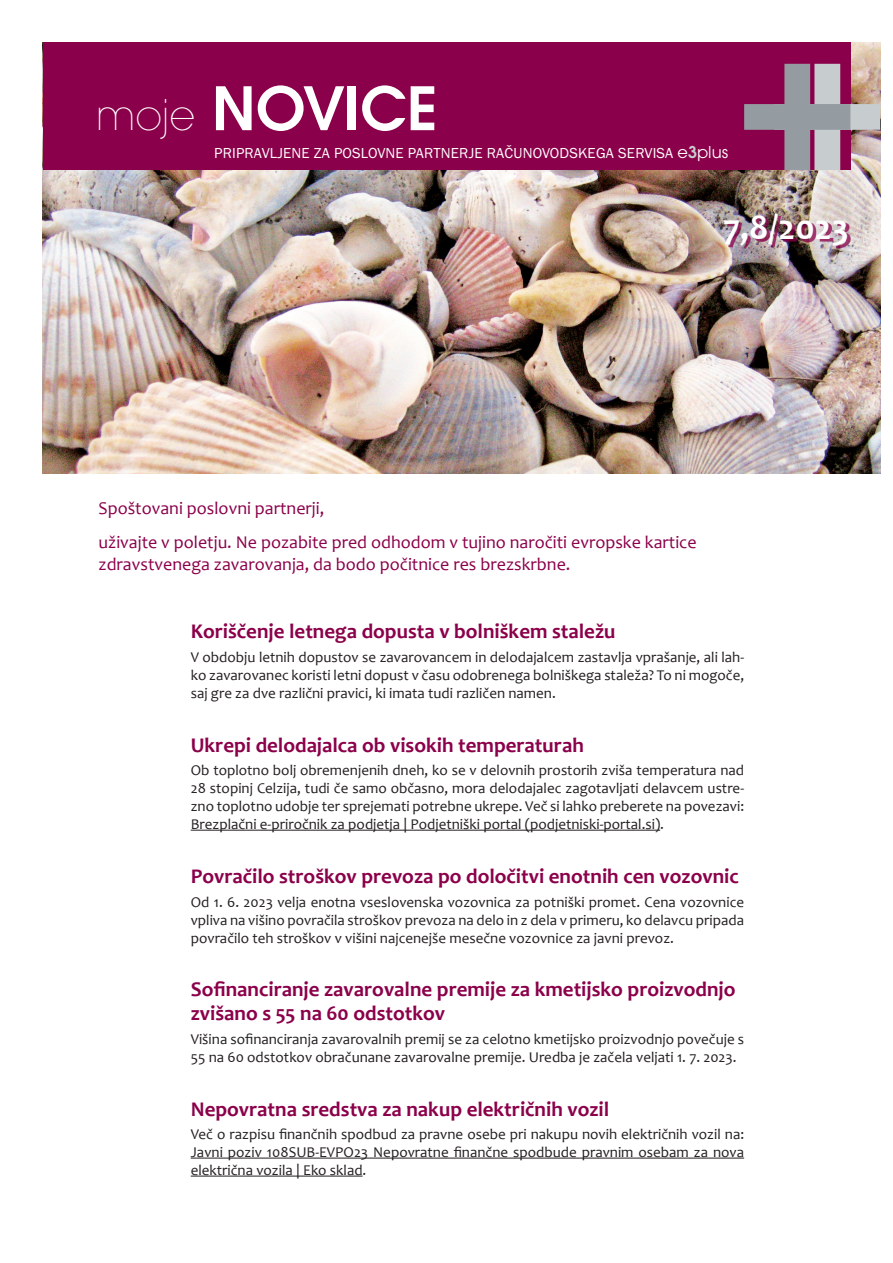
<style>
.page{position:relative;width:893px;height:1263px;background:#fff}
.page>*{position:absolute;margin:0;border:0;box-sizing:border-box;transform-origin:0 0}
.t1{font:600 65.85px "Avant Gar Got Itc TEE";color:#fff}
.t2{font:700 36px "Candara";color:#fff}
.t3{font:700 21px/24px "Candara";color:#8b004a}
.t4{font:18px/34.3px "Candara";color:#8b004a}
.t5{font:15px/18px "Candara";color:#231f20;text-align:justify}
.t6{font:15px "Franklin Got Itc TEE";letter-spacing:.01em;color:#fff}
.s1{font-family:"Avant Gar Got Itc TEE Extr Ligh";font-weight:400;font-size:46.5px}
.s2{font-family:"Avant Gar Got Itc TEE";font-size:18px}
.s3{font-family:"Avant Gar Got Itc TEE";font-weight:600;font-size:18px;color:#c7cccf}
</style>
<div class="page">
<img style="left:43px;top:43px;width:837px;height:431px">
<div style="left:43px;top:43px;width:807px;height:127px;background:#8b004a"></div>
<svg style="left:744px;top:64px;width:136px;height:106px"></svg>
<div style="left:727px;top:216px;width:123px;height:33px;background:#8b004a;opacity:.75"></div>
<hr style="left:191px;top:830px;width:469px;height:1px;background:#231f20">
<hr style="left:191px;top:1158px;width:553px;height:1px;background:#231f20">
<hr style="left:191px;top:1176px;width:172px;height:1px;background:#231f20">
<h1 class="t1" style="left:96px;top:70px;width:343px"><span class="s1">moje</span> NOVICE</h1>
<p class="t6" style="left:214px;top:145px;width:516px">PRIPRAVLJENE ZA POSLOVNE PARTNERJE RAČUNOVODSKEGA SERVISA <span class="s2">e</span><span class="s3">3</span><span class="s2">plus</span></p>
<h2 class="t2" style="left:723px;top:204px;width:127px">7,8/2023</h2>
<p class="t4" style="left:99px;top:491px;width:600px">Spoštovani poslovni partnerji,<br>uživajte v poletju. Ne pozabite pred odhodom v tujino naročiti evropske kartice</p>
<p class="t4" style="left:99px;top:547px;width:473px">zdravstvenega zavarovanja, da bodo počitnice res brezskrbne.</p>
<h3 class="t3" style="left:191px;top:619px;width:426px">Koriščenje letnega dopusta v bolniškem staležu</h3>
<p class="t5" style="left:191px;top:648px;width:555px">V obdobju letnih dopustov se zavarovancem in delodajalcem zastavlja vprašanje, ali lah&shy;ko zavarovanec koristi letni dopust v času odobrenega bolniškega staleža? To ni mogoče, saj gre za dve različni pravici, ki imata tudi različen namen.</p>
<h3 class="t3" style="left:191px;top:732px;width:395px">Ukrepi delodajalca ob visokih temperaturah</h3>
<p class="t5" style="left:191px;top:761px;width:555px">Ob toplotno bolj obremenjenih dneh, ko se v delovnih prostorih zviša temperatura nad 28 stopinj Celzija, tudi če samo občasno, mora delodajalec zagotavljati delavcem ustre&shy;zno toplotno udobje ter sprejemati potrebne ukrepe. Več si lahko preberete na povezavi:<br>Brezplačni e-priročnik za podjetja | Podjetniški portal (podjetniski-portal.si).</p>
<h3 class="t3" style="left:191px;top:864px;width:550px">Povračilo stroškov prevoza po določitvi enotnih cen vozovnic</h3>
<p class="t5" style="left:191px;top:892px;width:555px">Od 1. 6. 2023 velja enotna vseslovenska vozovnica za potniški promet. Cena vozovnice vpliva na višino povračila stroškov prevoza na delo in z dela v primeru, ko delavcu pripada povračilo teh stroškov v višini najcenejše mesečne vozovnice za javni prevoz.</p>
<h3 class="t3" style="left:191px;top:977px;width:546px">Sofinanciranje zavarovalne premije za kmetijsko proizvodnjo zvišano s 55 na 60 odstotkov</h3>
<p class="t5" style="left:191px;top:1030px;width:555px">Višina sofinanciranja zavarovalnih premij se za celotno kmetijsko proizvodnjo povečuje s<br>55 na 60 odstotkov obračunane zavarovalne premije. Uredba je začela veljati 1. 7. 2023.</p>
<h3 class="t3" style="left:191px;top:1096px;width:420px">Nepovratna sredstva za nakup električnih vozil</h3>
<p class="t5" style="left:191px;top:1125px;width:555px">Več o razpisu finančnih spodbud za pravne osebe pri nakupu novih električnih vozil na:<br>Javni poziv 108SUB-EVPO23 Nepovratne finančne spodbude pravnim osebam za nova električna vozila | Eko sklad.</p>
</div>
